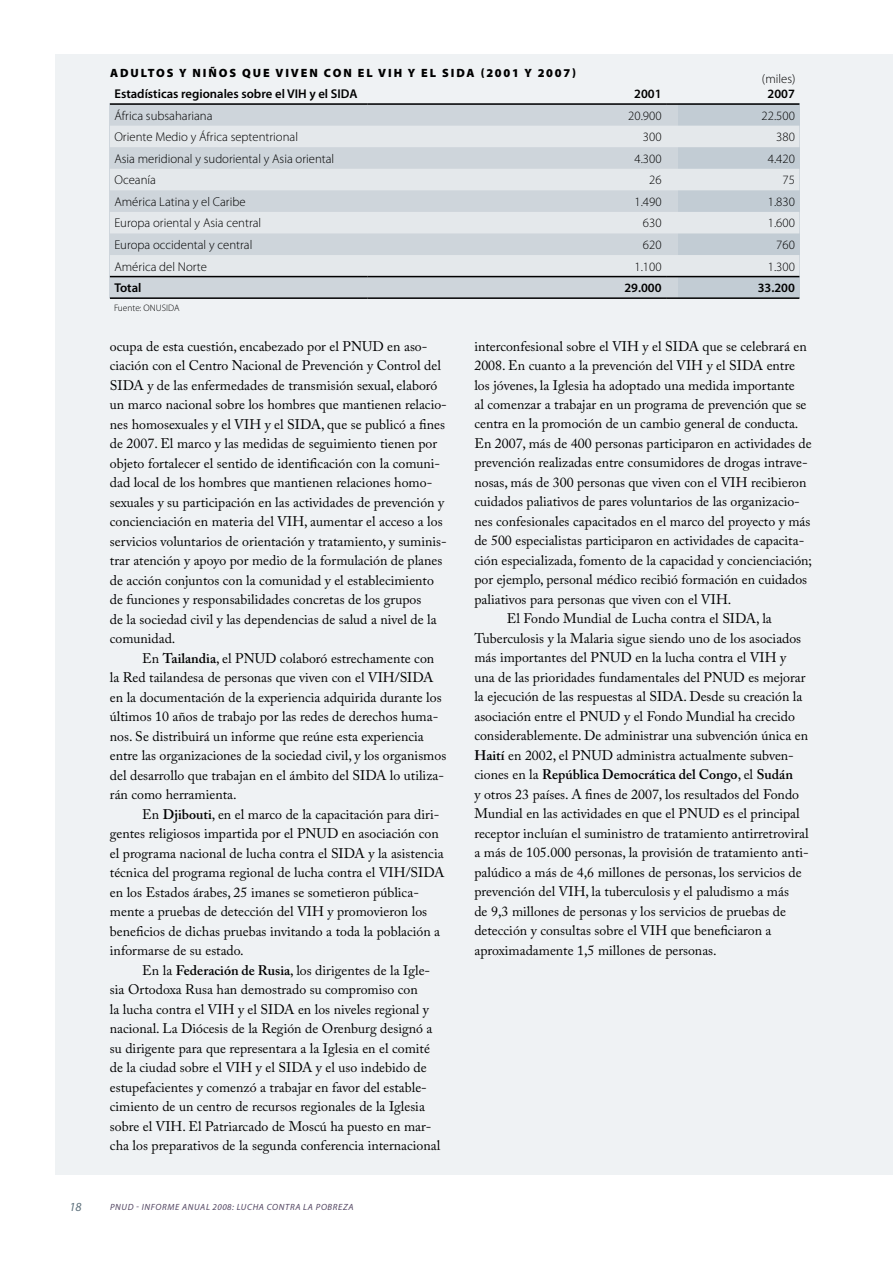
<style>
.page{position:relative;width:893px;height:1263px;background:#fff}
.page>*{position:absolute;margin:0;border:0;box-sizing:border-box;transform-origin:0 0}
.t1{font:13.8px/19.5px "Adobe Caslon Pro";color:#000}
.t2{font:600 13.8px "Adobe Caslon Pro";color:#000}
.t3{font:300 12.75px "Myriad Pro";color:#000}
.t4{font:600 12.75px "Myriad Pro";color:#000}
.t5{font:italic 12.3px "Myriad Pro";color:#5c6f7b}
.t6{font:900 12px "Myriad Pro";letter-spacing:.16em;color:#000}
.t7{font:900 12px "Myriad Pro";letter-spacing:.14em;color:#000}
.t8{font:300 9.3px "Myriad Pro";color:#000}
.t9{font:italic 9px "Myriad Pro";letter-spacing:.07em;color:#524561}
.s1{font-weight:600}
.s2{font-weight:400}
</style>
<div class="page">
<div style="left:56px;top:54px;width:837px;height:1121px;background:#eff2f4"></div>
<div style="left:678px;top:104px;width:122px;height:194px;background:#c2ccd4"></div>
<div style="left:110px;top:104px;width:568px;height:194px;background:#ced5db"></div>
<svg style="left:110px;top:126px;width:689px;height:150px;fill:#e4e8eb"></svg>
<hr style="left:110px;top:103px;width:257px;height:2px;background:#000">
<hr style="left:367px;top:103px;width:299px;height:2px;background:#000">
<hr style="left:666px;top:103px;width:133px;height:2px;background:#000">
<hr style="left:110px;top:276px;width:257px;height:1px;background:#000">
<hr style="left:367px;top:276px;width:299px;height:1px;background:#000">
<hr style="left:666px;top:276px;width:133px;height:1px;background:#000">
<hr style="left:110px;top:297px;width:257px;height:2px;background:#000">
<hr style="left:367px;top:297px;width:299px;height:2px;background:#000">
<hr style="left:666px;top:297px;width:133px;height:2px;background:#000">
<p class="t6" style="left:110px;top:64px;width:341px">ADULTOS Y NIÑOS QUE VIVEN CON EL VI H Y EL SIDA</p>
<p class="t7" style="left:481px;top:64px;width:97px">(2001 Y 2007)</p>
<p class="t4" style="left:114px;top:86px;width:224px">Estadísticas regionales sobre el VIH y el SIDA</p>
<p class="t4" style="left:634px;top:86px;width:29px">2001</p>
<p class="t4" style="left:768px;top:86px;width:29px">2007</p>
<p class="t3" style="left:114px;top:108px;width:100px">África subsahariana</p>
<p class="t3" style="left:628px;top:108px;width:35px">20.900</p>
<p class="t3" style="left:762px;top:108px;width:35px">22.500</p>
<p class="t3" style="left:114px;top:129px;width:185px">Oriente Medio y África septentrional</p>
<p class="t3" style="left:643px;top:129px;width:20px">300</p>
<p class="t3" style="left:776px;top:129px;width:20px">380</p>
<p class="t3" style="left:114px;top:151px;width:221px">Asia meridional y sudoriental y Asia oriental</p>
<p class="t3" style="left:634px;top:151px;width:29px">4.300</p>
<p class="t3" style="left:768px;top:151px;width:29px">4.420</p>
<p class="t3" style="left:114px;top:172px;width:43px">Oceanía</p>
<p class="t3" style="left:649px;top:172px;width:14px">26</p>
<p class="t3" style="left:782px;top:172px;width:14px">75</p>
<p class="t3" style="left:114px;top:194px;width:133px">América Latina y el Caribe</p>
<p class="t3" style="left:634px;top:194px;width:29px">1.490</p>
<p class="t3" style="left:768px;top:194px;width:29px">1.830</p>
<p class="t3" style="left:114px;top:216px;width:148px">Europa oriental y Asia central</p>
<p class="t3" style="left:643px;top:216px;width:20px">630</p>
<p class="t3" style="left:768px;top:216px;width:29px">1.600</p>
<p class="t3" style="left:114px;top:237px;width:139px">Europa occidental y central</p>
<p class="t3" style="left:643px;top:237px;width:20px">620</p>
<p class="t3" style="left:776px;top:237px;width:20px">760</p>
<p class="t3" style="left:114px;top:259px;width:94px">América del Norte</p>
<p class="t3" style="left:634px;top:259px;width:29px">1.100</p>
<p class="t3" style="left:768px;top:259px;width:29px">1.300</p>
<p class="t4" style="left:114px;top:280px;width:29px">Total</p>
<p class="t4" style="left:624px;top:280px;width:39px">29.000</p>
<p class="t4" style="left:758px;top:280px;width:39px">33.200</p>
<p class="t8" style="left:114px;top:302px;width:67px">Fuente: ONUSIDA</p>
<p class="t3" style="left:762px;top:71px;width:35px">(miles)</p>
<p class="t1" style="left:110px;top:336px;width:338px">ocupa de esta cuestión, encabezado por el PNUD en aso&shy;ciación con el Centro Nacional de Prevención y Control del SIDA y de las enfermedades de transmisión sexual, elaboró un marco nacional sobre los hombres que mantienen relacio&shy;nes homosexuales y el VIH y el SIDA, que se publicó a fines de 2007. El marco y las medidas de seguimiento tienen por objeto fortalecer el sentido de identificación con la comuni&shy;dad local de los hombres que mantienen relaciones homo&shy;sexuales y su participación en las actividades de prevención y concienciación en materia del VIH, aumentar el acceso a los servicios voluntarios de orientación y tratamiento, y suminis&shy;trar atención y apoyo por medio de la formulación de planes de acción conjuntos con la comunidad y el establecimiento de funciones y responsabilidades concretas de los grupos<br>de la sociedad civil y las dependencias de salud a nivel de la comunidad.</p>
<p class="t1" style="left:110px;top:648px;width:338px;text-indent:32px">En <span class="s1">Tailandia</span>, el PNUD colaboró estrechamente con la Red tailandesa de personas que viven con el VIH/SIDA en la documentación de la experiencia adquirida durante los últimos 10 años de trabajo por las redes de derechos huma&shy;nos. Se distribuirá un informe que reúne esta experiencia entre las organizaciones de la sociedad civil, y los organismos del desarrollo que trabajan en el ámbito del SIDA lo utiliza&shy;rán como herramienta.</p>
<p class="t1" style="left:110px;top:804px;width:336px;text-indent:32px">En <span class="s1">Djibouti</span>, en el marco de la capacitación para diri&shy;gentes religiosos impartida por el PNUD en asociación con el programa nacional de lucha contra el SIDA y la asistencia técnica del programa regional de lucha contra el VIH/SIDA en los Estados árabes, 25 imanes se sometieron pública&shy;mente a pruebas de detección del VIH y promovieron los beneficios de dichas pruebas invitando a toda la población a informarse de su estado.</p>
<p class="t1" style="left:110px;top:960px;width:332px;text-indent:32px">En la <span class="s1">Federación de Rusia</span>, los dirigentes de la Igle&shy;sia Ortodoxa Rusa han demostrado su compromiso con<br>la lucha contra el VIH y el SIDA en los niveles regional y nacional. La Diócesis de la Región de Orenburg designó a su dirigente para que representara a la Iglesia en el comité de la ciudad sobre el VIH y el SIDA y el uso indebido de estupefacientes y comenzó a trabajar en favor del estable&shy;cimiento de un centro de recursos regionales de la Iglesia sobre el VIH. El Patriarcado de Moscú ha puesto en mar&shy;cha los preparativos de la segunda conferencia internacional</p>
<p class="t5" style="left:69px;top:1199px;width:14px">18</p>
<p class="t9" style="left:110px;top:1201px;width:85px">PNUD - INFORME ANUA</p>
<p class="t9" style="left:206px;top:1201px;width:149px">L 2008: LUCHA CONTRA LA POBREZA</p>
<p class="t1" style="left:474px;top:336px;width:334px">interconfesional sobre el VIH y el SIDA que se celebrará en</p>
<p class="t1" style="left:474px;top:355px;width:322px">2008. En cuanto a la prevención del VIH y el SIDA entre</p>
<p class="t1" style="left:474px;top:375px;width:322px">los jóvenes, la Iglesia ha adoptado una medida importante</p>
<p class="t1" style="left:474px;top:394px;width:334px">al comenzar a trabajar en un programa de prevención que se</p>
<p class="t1" style="left:474px;top:414px;width:326px">centra en la promoción de un cambio general de conducta.</p>
<p class="t1" style="left:474px;top:433px;width:339px">En 2007, más de 400 personas participaron en actividades de</p>
<p class="t1" style="left:474px;top:453px;width:335px">prevención realizadas entre consumidores de drogas intrave-</p>
<p class="t1" style="left:474px;top:472px;width:334px">nosas, más de 300 personas que viven con el VIH recibieron</p>
<p class="t1" style="left:474px;top:492px;width:327px">cuidados paliativos de pares voluntarios de las organizacio-</p>
<p class="t1" style="left:474px;top:511px;width:338px">nes confesionales capacitados en el marco del proyecto y más</p>
<p class="t1" style="left:474px;top:531px;width:331px">de 500 especialistas participaron en actividades de capacita-</p>
<p class="t1" style="left:474px;top:550px;width:339px">ción especializada, fomento de la capacidad y concienciación;</p>
<p class="t1" style="left:474px;top:570px;width:334px">por ejemplo, personal médico recibió formación en cuidados</p>
<p class="t1" style="left:474px;top:589px;width:258px">paliativos para personas que viven con el VIH.</p>
<p class="t1" style="left:507px;top:609px;width:266px">El Fondo Mundial de Lucha contra el SIDA, la</p>
<p class="t1" style="left:474px;top:628px;width:328px">Tuberculosis y la Malaria sigue siendo uno de los asociados</p>
<p class="t1" style="left:474px;top:648px;width:313px">más importantes del PNUD en la lucha contra el VIH y</p>
<p class="t1" style="left:474px;top:667px;width:333px">una de las prioridades fundamentales del PNUD es mejorar</p>
<p class="t1" style="left:474px;top:687px;width:329px">la ejecución de las respuestas al SIDA. Desde su creación la</p>
<p class="t1" style="left:474px;top:706px;width:322px">asociación entre el PNUD y el Fondo Mundial ha crecido</p>
<p class="t1" style="left:474px;top:726px;width:335px">considerablemente. De administrar una subvención única en</p>
<p class="t1" style="left:474px;top:745px;width:321px"><span class="s1">Haití</span> en 2002, el PNUD administra actualmente subven-</p>
<p class="t2" style="left:474px;top:767px;width:320px"><span class="s2">ciones en la</span> República Democrática del Congo<span class="s2">, el</span> Sudán</p>
<p class="t1" style="left:474px;top:784px;width:326px">y otros 23 países. A fines de 2007, los resultados del Fondo</p>
<p class="t1" style="left:474px;top:804px;width:327px">Mundial en las actividades en que el PNUD es el principal</p>
<p class="t1" style="left:474px;top:823px;width:336px">receptor incluían el suministro de tratamiento antirretroviral</p>
<p class="t1" style="left:474px;top:843px;width:336px">a más de 105.000 personas, la provisión de tratamiento anti-</p>
<p class="t1" style="left:474px;top:862px;width:329px">palúdico a más de 4,6 millones de personas, los servicios de</p>
<p class="t1" style="left:474px;top:882px;width:316px">prevención del VIH, la tuberculosis y el paludismo a más</p>
<p class="t1" style="left:474px;top:901px;width:313px">de 9,3 millones de personas y los servicios de pruebas de</p>
<p class="t1" style="left:474px;top:921px;width:299px">detección y consultas sobre el VIH que beneficiaron a</p>
<p class="t1" style="left:474px;top:940px;width:244px">aproximadamente 1,5 millones de personas.</p>
</div>
